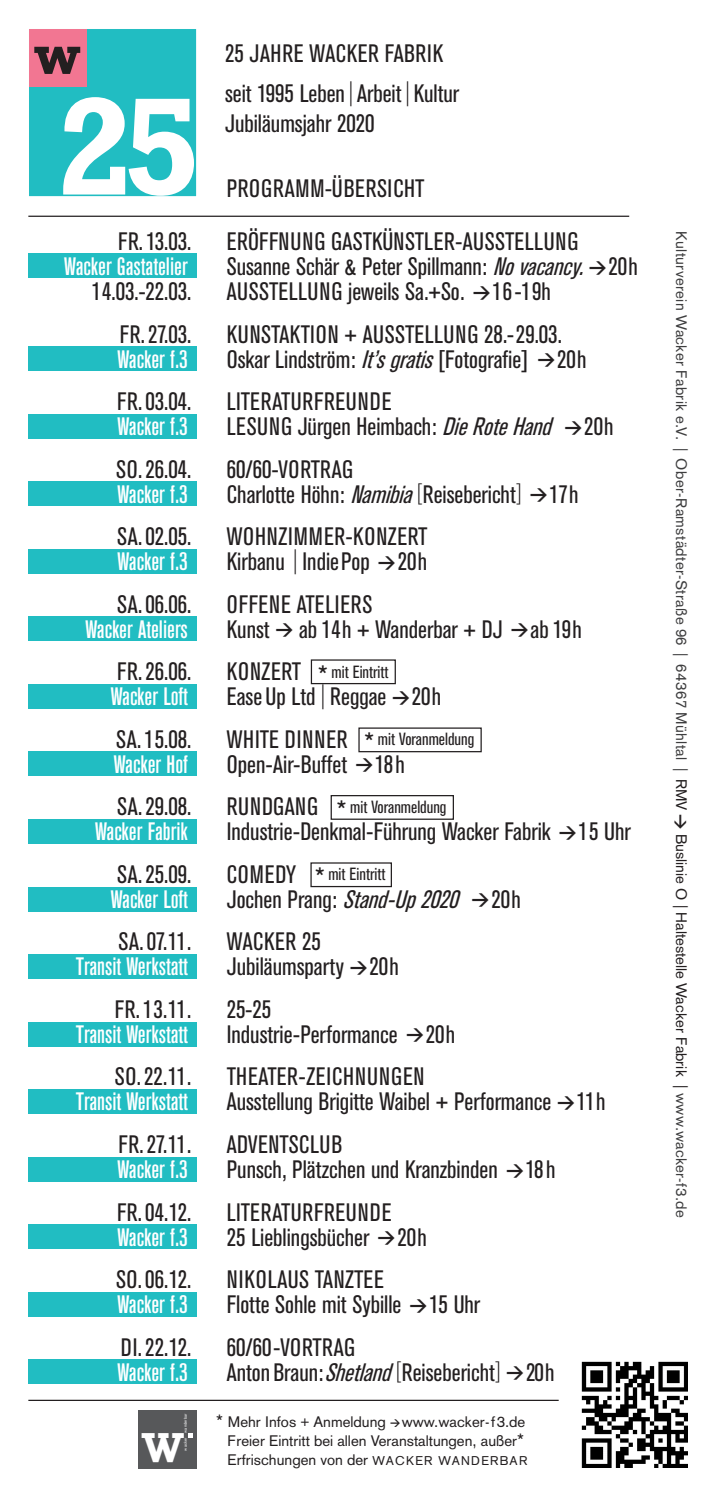
<style>
.page{position:relative;width:709px;height:1489px;background:#fff}
.page>*{position:absolute;margin:0;border:0;box-sizing:border-box;transform-origin:0 0}
.t1{font:700 146px "Rockwell Std";color:#fff}
.t2{font:700 56.5px "Rockwell Std";color:#231f20}
.t3{font:700 42.5px "Rockwell Std";color:#fff}
.t4{font:25px/25px "Akzidenz Grot Con BQ";letter-spacing:.02em;color:#231f20}
.t5{font:25px/42.5px "Akzidenz Grot Con BQ";color:#231f20}
.t6{font:500 25px "Akzidenz Grot Con BQ";color:#fff}
.t7{font:17.5px "Akzidenz Grot Con BQ";color:#231f20}
.t8{font:15px "Akzidenz Grotesk";letter-spacing:.02em;color:#3e3e3f}
.t9{font:15px/18.8px "Akzidenz Grotesk";color:#231f20;text-align:justify}
.t10{font:12.5px "Akzidenz Grotesk";letter-spacing:.1em;color:#231f20}
.t11{font:4px "Akzidenz Grotesk";letter-spacing:.015em;color:#fff}
.s1{font-size:141px}
.s2{font-weight:300}
.s3{font-style:italic}
.s4{font-family:"DIN";font-weight:700;font-size:17.5px}
.s5{font-size:25px}
.s6{font-size:17.5px}
.s7{font-family:"DIN";font-weight:700;font-size:10px}
.s8{font-size:12.5px}
.s9{color:#231f20}
.s10{font-family:"DIN";font-weight:700;color:#231f20}
</style>
<div class="page">
<div style="left:28px;top:253px;width:168px;height:25px;background:#21bdc2"></div>
<div style="left:28px;top:346px;width:168px;height:25px;background:#21bdc2"></div>
<div style="left:28px;top:414px;width:168px;height:24px;background:#21bdc2"></div>
<div style="left:28px;top:481px;width:168px;height:25px;background:#21bdc2"></div>
<div style="left:28px;top:549px;width:168px;height:24px;background:#21bdc2"></div>
<div style="left:28px;top:616px;width:168px;height:25px;background:#21bdc2"></div>
<div style="left:28px;top:684px;width:168px;height:24px;background:#21bdc2"></div>
<div style="left:28px;top:751px;width:168px;height:25px;background:#21bdc2"></div>
<div style="left:28px;top:819px;width:168px;height:24px;background:#21bdc2"></div>
<div style="left:28px;top:886px;width:168px;height:25px;background:#21bdc2"></div>
<div style="left:28px;top:954px;width:168px;height:24px;background:#21bdc2"></div>
<div style="left:28px;top:1021px;width:168px;height:25px;background:#21bdc2"></div>
<div style="left:28px;top:1089px;width:168px;height:24px;background:#21bdc2"></div>
<div style="left:28px;top:1156px;width:168px;height:25px;background:#21bdc2"></div>
<div style="left:28px;top:1224px;width:168px;height:24px;background:#21bdc2"></div>
<div style="left:28px;top:1291px;width:168px;height:25px;background:#21bdc2"></div>
<div style="left:28px;top:1359px;width:168px;height:24px;background:#21bdc2"></div>
<div style="left:311px;top:659px;width:85px;height:25px;border:1px solid #231f20"></div>
<div style="left:330px;top:795px;width:124px;height:24px;border:1px solid #231f20"></div>
<div style="left:310px;top:862px;width:82px;height:25px;border:1px solid #231f20"></div>
<div style="left:358px;top:727px;width:124px;height:25px;border:1px solid #231f20"></div>
<div style="left:138px;top:1410px;width:58px;height:58px;background:#57585a"></div>
<svg style="left:188px;top:1433px;width:5px;height:4px"></svg>
<hr style="left:28px;top:216px;width:601px;height:1px;background:#231f20">
<hr style="left:28px;top:1399px;width:530px;height:1px;background:#231f20">
<img style="left:582px;top:1361px;width:105px;height:106px">
<div style="left:29px;top:29px;width:168px;height:168px;background:#21bdc2"></div>
<div style="left:29px;top:29px;width:57px;height:57px;background:#f27692"></div>
<h2 class="t2" style="left:34px;top:21px;width:47px">w</h2>
<h1 class="t1" style="left:50px;top:56px;width:153px">2 0<span class="s1">5</span></h1>
<p class="t4" style="left:118px;top:229px;width:75px">Fr. 13.03.</p>
<p class="t6" style="left:64px;top:252px;width:125px">Wacker Gastatelier</p>
<p class="t5" style="left:92px;top:271px;width:101px;text-align:right">14.03.-22.03.<br>FR. 27.03.</p>
<p class="t6" style="left:117px;top:345px;width:72px">Wacker f.3</p>
<p class="t4" style="left:117px;top:389px;width:76px">FR. 03.04.</p>
<p class="t6" style="left:117px;top:412px;width:72px">Wacker f.3</p>
<p class="t4" style="left:116px;top:457px;width:77px">SO . 26.04.</p>
<p class="t6" style="left:117px;top:480px;width:72px">Wacker f.3</p>
<p class="t4" style="left:117px;top:524px;width:76px">Sa. 02.05.</p>
<p class="t6" style="left:117px;top:547px;width:72px">Wacker f.3</p>
<p class="t4" style="left:117px;top:592px;width:76px">Sa. 06.06.</p>
<p class="t6" style="left:85px;top:615px;width:104px">Wacker Ateliers</p>
<p class="t4" style="left:117px;top:659px;width:76px">Fr. 26.06.</p>
<p class="t6" style="left:111px;top:682px;width:79px">Wacker Loft</p>
<p class="t4" style="left:116px;top:727px;width:77px">Sa. 15.08.</p>
<p class="t6" style="left:114px;top:750px;width:75px">Wacker Hof</p>
<p class="t4" style="left:117px;top:794px;width:76px">Sa. 29.08.</p>
<p class="t6" style="left:95px;top:817px;width:94px">Wacker Fabrik</p>
<p class="t4" style="left:117px;top:862px;width:76px">Sa. 25.09.</p>
<p class="t6" style="left:111px;top:885px;width:79px">Wacker Loft</p>
<p class="t4" style="left:119px;top:929px;width:74px">Sa. 07.11.</p>
<p class="t6" style="left:76px;top:952px;width:113px">Transit Werkstatt</p>
<p class="t4" style="left:115px;top:997px;width:78px">FR. 13.11.</p>
<p class="t6" style="left:76px;top:1020px;width:113px">Transit Werkstatt</p>
<p class="t4" style="left:115px;top:1064px;width:78px">So. 22.11.</p>
<p class="t6" style="left:76px;top:1087px;width:113px">Transit Werkstatt</p>
<p class="t4" style="left:119px;top:1132px;width:74px">FR. 27.11.</p>
<p class="t6" style="left:117px;top:1155px;width:72px">Wacker f.3</p>
<p class="t4" style="left:117px;top:1199px;width:76px">Fr. 04.12.</p>
<p class="t6" style="left:117px;top:1222px;width:72px">Wacker f.3</p>
<p class="t4" style="left:116px;top:1267px;width:77px">So. 06.12.</p>
<p class="t6" style="left:117px;top:1290px;width:72px">Wacker f.3</p>
<p class="t4" style="left:121px;top:1334px;width:72px">Di. 22.12.</p>
<p class="t6" style="left:117px;top:1357px;width:72px">Wacker f.3</p>
<p class="t11" style="left:183px;top:1450px;width:39px;rotate:-90deg">wacker wanderbar</p>
<h3 class="t3" style="left:142px;top:1421px;width:44px">W</h3>
<p class="t4" style="left:225px;top:34px;width:235px;line-height:40px">25 Jahre Wacker Fabrik seit 1995 Leben <span class="s2">|</span>Arbeit <span class="s2">|</span>Kultur</p>
<p class="t5" style="left:225px;top:103px;width:151px">Jubiläumsjahr 2020</p>
<p class="t4" style="left:227px;top:163px;width:353px;line-height:52.5px">Programm-Übersicht<br>eröffnung Gastkünstler-Ausstellung</p>
<p class="t4" style="left:227px;top:254px;width:412px">Susanne Schär &amp; Peter Spillmann: <span class="s3">Novacancy.</span><span class="s4">&gt;</span>20h<br>Ausstellung jeweils Sa.+So. <span class="s4">&gt;</span>16-19h</p>
<p class="t4" style="left:227px;top:322px;width:361px">Kunstaktion + Ausstellung 28.-29.03.<br>Oskar Lindström: <span class="s3">It’sgratis</span>[Fotografie] <span class="s4">&gt;</span>20h</p>
<p class="t4" style="left:227px;top:389px;width:388px">Literaturfreunde<br>Lesung Jürgen Heimbach: <span class="s3">DieRoteHand</span> <span class="s4">&gt;</span>20h</p>
<p class="t4" style="left:227px;top:457px;width:353px">60/60-Vortrag<br>Charlotte Höhn: <span class="s3">Namibia</span><span class="s2">[</span>Reisebericht<span class="s2">]</span> <span class="s4">&gt;</span>17h</p>
<p class="t4" style="left:227px;top:524px;width:202px">Wohnzimm er-Konzert<br>Kirbanu <span class="s2">|</span> Indie Pop <span class="s4">&gt;</span>20h</p>
<p class="t4" style="left:227px;top:592px;width:356px">Offene Ateliers<br>Kunst <span class="s4">&gt;</span> ab 14h + Wanderbar + DJ <span class="s4">&gt;</span>ab 19h</p>
<p class="t7" style="left:227px;top:661px;width:163px"><span class="s5">Konzert *</span> mit Eintritt</p>
<p class="t4" style="left:227px;top:684px;width:216px">Ease Up Ltd <span class="s2">|</span> Reggae <span class="s4">&gt;</span>20h</p>
<p class="t7" style="left:227px;top:729px;width:249px"><span class="s5">White Dinner *</span> mit Voranmeldung</p>
<p class="t5" style="left:227px;top:743px;width:180px">Open-Air-Buffet <span class="s4">&gt;</span>18h</p>
<p class="t7" style="left:227px;top:796px;width:221px"><span class="s5">Rundgang *</span> mit Voranmeldung</p>
<p class="t5" style="left:227px;top:811px;width:405px">Industrie-Denkmal-Führung Wacker Fabrik <span class="s4">&gt;</span>15 Uhr</p>
<p class="t7" style="left:227px;top:864px;width:160px"><span class="s5">CO Medy *</span> mit Eintritt</p>
<p class="t4" style="left:227px;top:878px;width:295px;line-height:42.5px">Jochen Prang: <span class="s3">Stand-Up2020</span> <span class="s4">&gt;</span>20h<br>Wacker 25</p>
<p class="t5" style="left:227px;top:946px;width:174px">Jubiläumsparty <span class="s4">&gt;</span>20h<br>25-25</p>
<p class="t4" style="left:227px;top:1013px;width:230px;line-height:42.5px">Industrie-Performance <span class="s4">&gt;</span>20h<br>Theater-Zeichnungen</p>
<p class="t5" style="left:227px;top:1081px;width:380px">Ausstellung Brigitte Waibel + Performance <span class="s4">&gt;</span>11h<br>AdventsClub</p>
<p class="t4" style="left:227px;top:1148px;width:330px;line-height:42.5px">Punsch, Plätzchen und Kranzbinden <span class="s4">&gt;</span>18h<br>Literaturfreunde</p>
<p class="t4" style="left:227px;top:1216px;width:201px;line-height:42.5px">25 Lieblingsbücher <span class="s4">&gt;</span>20h<br>Nikolaus Tanztee</p>
<p class="t5" style="left:227px;top:1283px;width:255px">Flotte Sohle mit Sybille <span class="s4">&gt;</span>15 Uhr<br>60/60-Vortrag</p>
<p class="t4" style="left:227px;top:1359px;width:329px">Anton Braun: <span class="s3">Shetland</span><span class="s2">[</span>Reisebericht<span class="s2">]</span> <span class="s4">&gt;</span>20h</p>
<p class="t9" style="left:227px;top:1412px;width:299px;text-indent:-11px"><span class="s6">*</span> Mehr Infos + Anmeldung <span class="s7">&gt;</span> www.wacker-f3.de Freier Eintritt bei allen Veranstaltungen, außer<span class="s6">* </span>Erfrischungen von der <span class="s8">Wa cker</span></p>
<p class="t10" style="left:438px;top:1452px;width:53px">Wanderbar</p>
<p class="t8" style="left:690px;top:231px;width:987px;rotate:90deg">Kulturverein Wacker Fabrik e.V. | Ober-Ramstädter-Straße 96 | 64367 Mühltal | <span class="s9">RMV</span> <span class="s10">&gt;</span> <span class="s9">Buslinie O | Haltestelle Wacker Fabrik |</span> www.wacker-f3.de</p>
</div>
